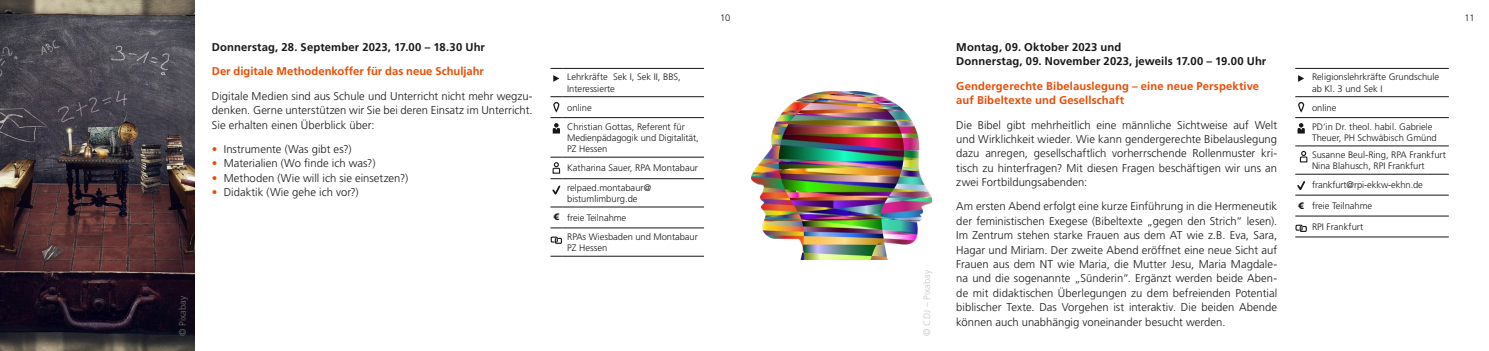
<style>
.page{position:relative;width:1489px;height:351px;background:#fff}
.page>*{position:absolute;margin:0;border:0;box-sizing:border-box;transform-origin:0 0}
.t1{font:300 11.25px/14.4px "Frutiger LT Pro";letter-spacing:.005em;color:#181716;text-align:justify}
.t2{font:700 11.25px/14.4px "Frutiger LT Pro";letter-spacing:.005em;color:#e94c05}
.t3{font:700 11.25px/14.4px "Frutiger LT Pro";letter-spacing:.01em;color:#181716}
.t4{font:300 9.38px/11.2px "Frutiger LT Pro";color:#181716}
.t5{font:300 9.38px "Frutiger LT Pro";color:#c5c6c6}
.t6{font:300 9.38px "Frutiger LT Pro";color:#6e6e6e}
.s1{color:#e94c05}
.s2{font-weight:900}
</style>
<div class="page">
<svg style="left:550px;top:68px;width:12px;height:1px"></svg>
<hr style="left:562px;top:68px;width:142px;height:1px;background:#181716">
<svg style="left:550px;top:96px;width:12px;height:1px"></svg>
<hr style="left:562px;top:96px;width:142px;height:1px;background:#181716">
<hr style="left:562px;top:117px;width:142px;height:1px;background:#181716">
<hr style="left:562px;top:157px;width:142px;height:1px;background:#181716">
<hr style="left:562px;top:178px;width:142px;height:1px;background:#181716">
<svg style="left:550px;top:207px;width:12px;height:1px"></svg>
<hr style="left:562px;top:207px;width:142px;height:1px;background:#181716">
<svg style="left:550px;top:228px;width:12px;height:1px"></svg>
<hr style="left:562px;top:228px;width:142px;height:1px;background:#181716">
<svg style="left:550px;top:256px;width:12px;height:1px"></svg>
<hr style="left:562px;top:256px;width:142px;height:1px;background:#181716">
<svg style="left:553px;top:75px;width:6px;height:7px"></svg>
<div style="left:553px;top:102px;width:6px;height:10px;border:1px solid #181716;border-radius:2px"></div>
<svg style="left:550px;top:117px;width:12px;height:16px"></svg>
<svg style="left:550px;top:157px;width:12px;height:38px"></svg>
<svg style="left:554px;top:237px;width:8px;height:7px"></svg>
<div style="left:550px;top:236px;width:8px;height:6px;border:1px solid #181716"></div>
<hr style="left:1306px;top:68px;width:142px;height:1px;background:#181716">
<hr style="left:1306px;top:96px;width:142px;height:1px;background:#181716">
<hr style="left:1306px;top:117px;width:142px;height:1px;background:#181716">
<hr style="left:1306px;top:146px;width:142px;height:1px;background:#181716">
<hr style="left:1306px;top:174px;width:142px;height:1px;background:#181716">
<hr style="left:1306px;top:195px;width:142px;height:1px;background:#181716">
<hr style="left:1306px;top:216px;width:142px;height:1px;background:#181716">
<hr style="left:1306px;top:237px;width:142px;height:1px;background:#181716">
<svg style="left:1298px;top:75px;width:6px;height:7px"></svg>
<div style="left:1297px;top:102px;width:7px;height:10px;border:1px solid #181716;border-radius:2px"></div>
<svg style="left:1295px;top:117px;width:11px;height:16px"></svg>
<svg style="left:1295px;top:146px;width:12px;height:17px"></svg>
<svg style="left:1295px;top:174px;width:11px;height:22px"></svg>
<svg style="left:1295px;top:225px;width:12px;height:13px"></svg>
<div style="left:1295px;top:225px;width:7px;height:6px;border:1px solid #181716"></div>
<img style="left:751px;top:91px;width:180px;height:169px">
<img style="left:0;top:0;width:194px;height:351px">
<p class="t6" style="left:177px;top:335px;width:41px;rotate:-90deg">© Pixabay</p>
<p class="t3" style="left:212px;top:40px;width:275px">Donnerstag, 28. September 2023, 17.00 – 18.30 Uhr</p>
<p class="t2" style="left:212px;top:64px;width:274px">Der digitale Methodenkoffer für das neue Schuljahr</p>
<p class="t1" style="left:212px;top:89px;width:322px">Digitale Medien sind aus Schule und Unterricht nicht mehr wegzu&shy;denken. Gerne unterstützen wir Sie bei deren Einsatz im Unterricht.<br>Sie erhalten einen Überblick über:</p>
<p class="t1" style="left:212px;top:142px;width:141px"><span class="s1">•</span> Instrumente (Was gibt es?)</p>
<p class="t1" style="left:212px;top:156px;width:165px"><span class="s1">•</span> Materialien (Wo finde ich was?)</p>
<p class="t1" style="left:212px;top:171px;width:198px"><span class="s1">•</span> Methoden (Wie will ich sie einsetzen?)</p>
<p class="t1" style="left:212px;top:185px;width:148px"><span class="s1">•</span> Didaktik (Wie gehe ich vor?)</p>
<p class="t4" style="left:567px;top:72px;width:115px">Lehrkräfte Sek I, Sek II, BBS,<br>Interessierte</p>
<p class="t4" style="left:567px;top:98px;width:119px;line-height:19px">online<br>Christian Gottas, Referent für</p>
<p class="t4" style="left:567px;top:132px;width:133px">Medienpädagogik und Digitalität,<br>PZ Hessen</p>
<p class="t4" style="left:567px;top:159px;width:132px;line-height:19.2px">Katharina Sauer, RPA Montabaur relpaed.montabaur@</p>
<p class="t4" style="left:553px;top:189px;width:86px;line-height:19px;text-indent:14px">bistumlimburg.de <span class="s2">€</span> freie Teilnahme</p>
<p class="t4" style="left:567px;top:231px;width:132px">RPAs Wiesbaden und Montabaur<br>PZ Hessen</p>
<p class="t4" style="left:720px;top:12px;width:12px">10</p>
<p class="t4" style="left:1464px;top:12px;width:12px">11</p>
<p class="t5" style="left:921px;top:335px;width:67px;rotate:-90deg">© CDJ – Pixabay</p>
<p class="t3" style="left:956px;top:40px;width:311px">Montag, 09. Oktober 2023 und<br>Donnerstag, 09. November 2023, jeweils 17.00 – 19.00 Uhr</p>
<p class="t2" style="left:956px;top:79px;width:304px">Gendergerechte Bibelauslegung – eine neue Perspektive auf Bibeltexte und Gesellschaft</p>
<p class="t1" style="left:956px;top:117px;width:322px">Die Bibel gibt mehrheitlich eine männliche Sichtweise auf Welt und Wirklichkeit wieder. Wie kann gendergerechte Bibelauslegung dazu anregen, gesellschaftlich vorherrschende Rollenmuster kri&shy;tisch zu hinterfragen? Mit diesen Fragen beschäftigen wir uns an zwei Fortbildungsabenden:</p>
<p class="t1" style="left:956px;top:199px;width:322px">Am ersten Abend erfolgt eine kurze Einführung in die Hermeneutik der feministischen Exegese (Bibeltexte „gegen den Strich“ lesen).<br>Im Zentrum stehen starke Frauen aus dem AT wie z.B. Eva, Sara, Hagar und Miriam. Der zweite Abend eröffnet eine neue Sicht auf Frauen aus dem NT wie Maria, die Mutter Jesu, Maria Magdale&shy;na und die sogenannte „Sünderin“. Ergänzt werden beide Aben&shy;de mit didaktischen Überlegungen zu dem befreienden Potential biblischer Texte. Das Vorgehen ist interaktiv. Die beiden Abende können auch unabhängig voneinander besucht werden.</p>
<p class="t4" style="left:1311px;top:72px;width:129px">Religionslehrkräfte Grundschule ab Kl. 3 und Sek I</p>
<p class="t4" style="left:1311px;top:98px;width:122px;line-height:19px">online<br>PD‘in Dr. theol. habil. Gabriele</p>
<p class="t4" style="left:1311px;top:129px;width:135px;line-height:17px">Theuer, PH Schwäbisch Gmünd<br>Susanne Beul-Ring, RPA Frankfurt</p>
<p class="t4" style="left:1311px;top:156px;width:114px;line-height:19px">Nina Blahusch, RPI Frankfurt frankfurt@rpi-ekkw-ekhn.de</p>
<p class="t4" style="left:1298px;top:200px;width:76px"><span class="s2">€</span> freie Teilnahme</p>
<p class="t4" style="left:1311px;top:221px;width:53px">RPI Frankfurt</p>
</div>
